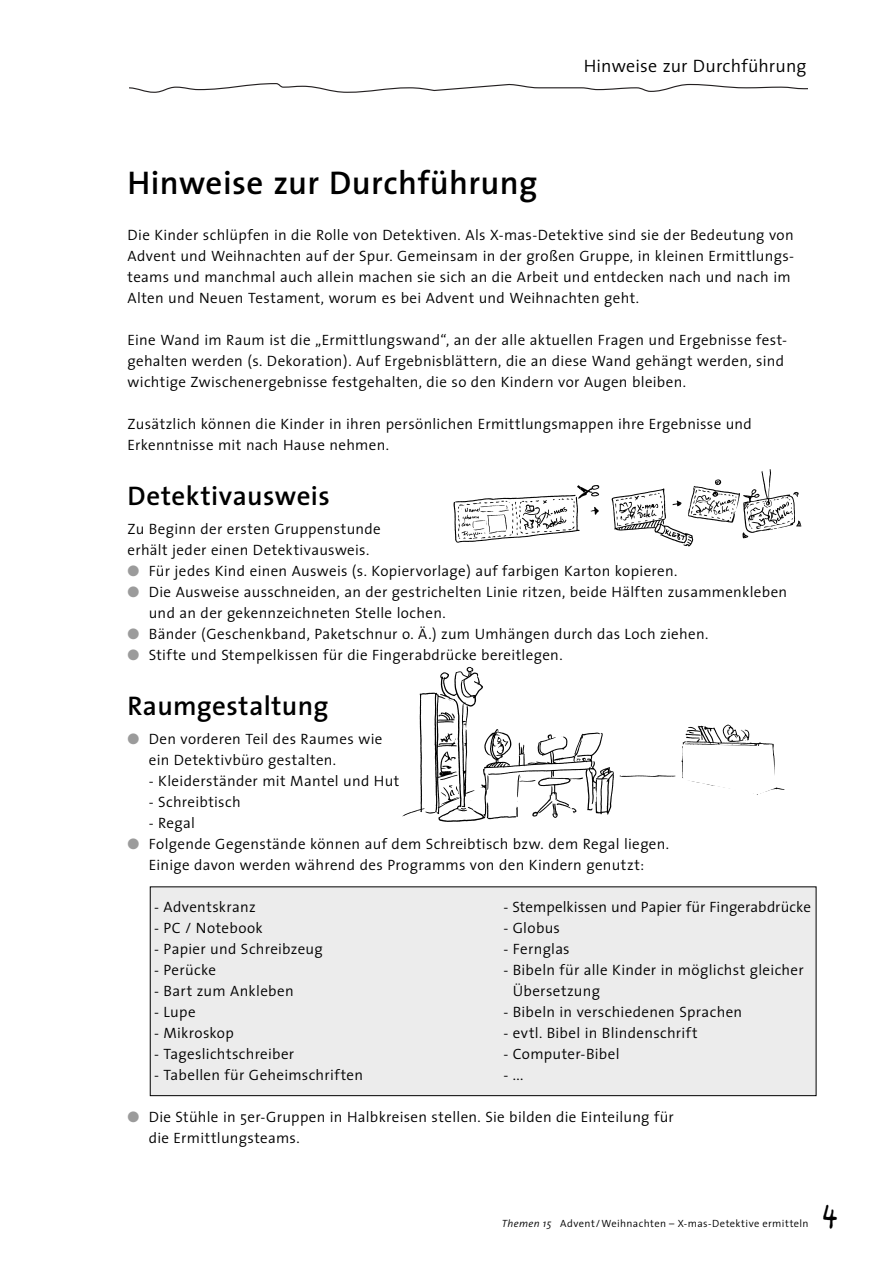
<style>
.page{position:relative;width:893px;height:1263px;background:#fff}
.page>*{position:absolute;margin:0;border:0;box-sizing:border-box;transform-origin:0 0}
.t1{font:36px "Providence";color:#000}
.t2{font:600 33px "The Sans";letter-spacing:.01em;color:#000}
.t3{font:600 27px "The Sans";letter-spacing:.015em;color:#000}
.t4{font:300 18px "The Sans";letter-spacing:.01em;color:#000}
.t5{font:300 15px/21px "The Sans";letter-spacing:.02em;color:#000}
.t6{font:300 10.5px "The Sans";letter-spacing:.035em;color:#000}
.s1{color:#9b9b9b}
.s2{font-style:italic}
</style>
<div class="page">
<svg style="left:129px;top:83px;width:679px;height:10px"></svg>
<img style="left:402px;top:666px;width:383px;height:156px">
<div style="left:150px;top:887px;width:666px;height:209px;background:#ececec"></div>
<div style="left:150px;top:886px;width:666px;height:210px;border:1px solid #000"></div>
<svg style="left:683px;top:744px;width:93px;height:51px"></svg>
<img style="left:453px;top:469px;width:349px;height:78px">
<p class="t4" style="left:584px;top:58px;width:224px">Hinweise zur Durchführung</p>
<h2 class="t2" style="left:128px;top:169px;width:411px">Hinweise zur Durchführung</h2>
<p class="t5" style="left:128px;top:225px;width:668px">Die Kinder schlüpfen in die Rolle von Detektiven. Als X-mas-Detektive sind sie der Bedeutung von Advent und Weihnachten auf der Spur. Gemeinsam in der großen Gruppe, in kleinen Ermittlungs&shy;teams und manchmal auch allein machen sie sich an die Arbeit und entdecken nach und nach im Alten und Neuen Testament, worum es bei Advent und Weihnachten geht.</p>
<p class="t5" style="left:128px;top:330px;width:661px">Eine Wand im Raum ist die „Ermittlungswand“, an der alle aktuellen Fragen und Ergebnisse fest&shy;gehalten werden (s. Dekoration). Auf Ergebnisblättern, die an diese Wand gehängt werden, sind wichtige Zwischenergebnisse festgehalten, die so den Kindern vor Augen bleiben.</p>
<p class="t5" style="left:128px;top:414px;width:626px">Zusätzlich können die Kinder in ihren persönlichen Ermittlungsmappen ihre Ergebnisse und<br>Erkenntnisse mit nach Hause nehmen.</p>
<h3 class="t3" style="left:128px;top:485px;width:204px">Detektivausweis</h3>
<p class="t5" style="left:128px;top:519px;width:255px">Zu Beginn der ersten Gruppenstunde erhält jeder einen Detektivausweis.</p>
<p class="t5" style="left:128px;top:561px;width:551px"><span class="s1">●</span> Für jedes Kind einen Ausweis (s. Kopiervorlage) auf farbigen Karton kopieren.</p>
<p class="t5" style="left:149px;top:582px;width:640px;text-indent:-21px"><span class="s1">●</span> Die Ausweise ausschneiden, an der gestrichelten Linie ritzen, beide Hälften zusammenkleben und an der gekennzeichneten Stelle lochen.</p>
<p class="t5" style="left:128px;top:624px;width:582px"><span class="s1">●</span> Bänder (Geschenkband, Paketschnur o. Ä.) zum Umhängen durch das Loch ziehen.</p>
<p class="t5" style="left:128px;top:645px;width:437px"><span class="s1">●</span> Stifte und Stempelkissen für die Fingerabdrücke bereitlegen.</p>
<h3 class="t3" style="left:128px;top:695px;width:202px">Raumgestaltung</h3>
<p class="t5" style="left:149px;top:729px;width:235px;text-indent:-21px"><span class="s1">●</span> Den vorderen Teil des Raumes wie ein Detektivbüro gestalten.</p>
<p class="t5" style="left:149px;top:771px;width:252px">- Kleiderständer mit Mantel und Hut</p>
<p class="t5" style="left:149px;top:792px;width:93px">- Schreibtisch</p>
<p class="t5" style="left:149px;top:813px;width:48px">- Regal</p>
<p class="t5" style="left:128px;top:834px;width:543px;text-align:center"><span class="s1">●</span> Folgende Gegenstände können auf dem Schreibtisch bzw. dem Regal liegen.<br>Einige davon werden während des Programms von den Kindern genutzt:</p>
<p class="t5" style="left:154px;top:897px;width:103px">- Adventskranz</p>
<p class="t5" style="left:154px;top:918px;width:110px">- PC / Notebook</p>
<p class="t5" style="left:154px;top:939px;width:170px">- Papier und Schreibzeug</p>
<p class="t5" style="left:154px;top:960px;width:63px">- Perücke</p>
<p class="t5" style="left:154px;top:981px;width:141px">- Bart zum Ankleben</p>
<p class="t5" style="left:154px;top:1002px;width:43px">- Lupe</p>
<p class="t5" style="left:154px;top:1023px;width:81px">- Mikroskop</p>
<p class="t5" style="left:154px;top:1044px;width:142px">- Tageslichtschreiber</p>
<p class="t5" style="left:154px;top:1065px;width:210px">- Tabellen für Geheimschriften</p>
<p class="t5" style="left:503px;top:897px;width:309px">- Stempelkissen und Papier für Finger abdrücke</p>
<p class="t5" style="left:503px;top:918px;width:58px">- Globus</p>
<p class="t5" style="left:503px;top:939px;width:68px">- Fernglas</p>
<p class="t5" style="left:513px;top:960px;width:292px;text-indent:-9px">- Bibeln für alle Kinder in möglichst gleicher<br>Übersetzung</p>
<p class="t5" style="left:503px;top:1002px;width:240px">- Bibeln in verschiedenen Sprachen</p>
<p class="t5" style="left:503px;top:1023px;width:196px">- evtl. Bibel in Blindenschrift</p>
<p class="t5" style="left:503px;top:1044px;width:118px">- Computer-Bibel</p>
<p class="t5" style="left:503px;top:1065px;width:22px">- ...</p>
<p class="t5" style="left:149px;top:1107px;width:526px;text-indent:-21px"><span class="s1">●</span> Die Stühle in 5er-Gruppen in Halbkreisen stellen. Sie bilden die Einteilung für die Ermittlungsteams.</p>
<p class="t6" style="left:502px;top:1219px;width:308px"><span class="s2">Themen 15</span> Advent / Weihnachten – X-mas-Detektive ermitteln</p>
<h1 class="t1" style="left:820px;top:1201px;width:21px">4</h1>
</div>
